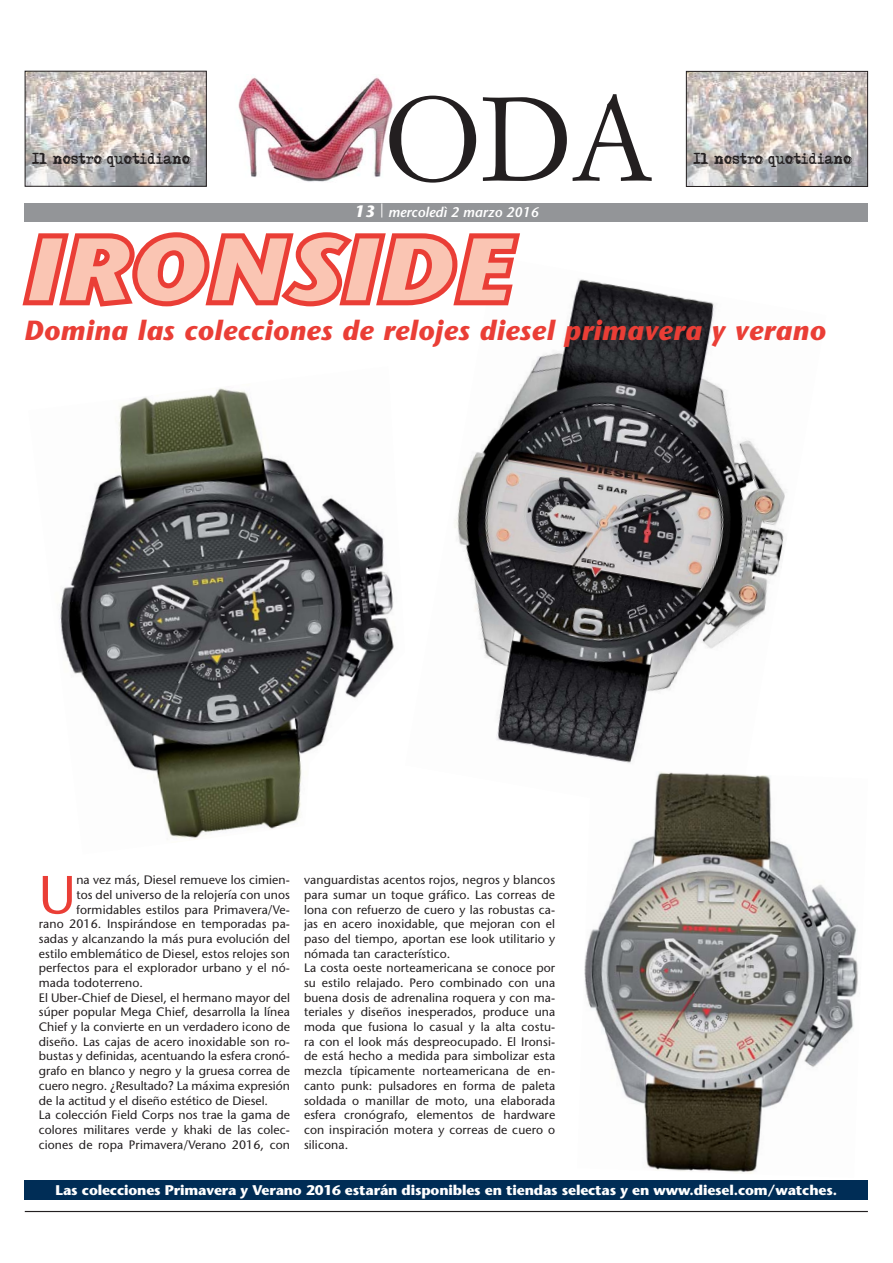
<style>
.page{position:relative;width:893px;height:1263px;background:#fff}
.page>*{position:absolute;margin:0;border:0;box-sizing:border-box;transform-origin:0 0}
.t1{font:116.55px "Simoncini Garamond";color:#231f20}
.t2{font:italic 700 88.2px "Stone Sans";letter-spacing:.02em;color:#fac5b3;scale:1.19 1}
.t3{font:53.7px "Stone Sans";color:#ea3e36}
.t4{font:italic 700 27.6px "Stone Sans";letter-spacing:.02em;color:#ea3e36}
.t5{font:italic 700 16.35px "Stone Sans";color:#fff}
.t6{font:700 13.95px "Stone Sans";letter-spacing:-.01em;color:#fff}
.t7{font:13.95px "Adler";letter-spacing:-.01em;color:#231f20;scale:.9 1}
.t8{font:italic 600 13.95px "Stone Sans";color:#fff}
.t9{font:12.3px/14.7px "Stone Sans";letter-spacing:.01em;color:#231f20}
</style>
<div class="page">
<hr style="left:25px;top:1211px;width:843px;height:1px;background:#231f20">
<div style="left:25px;top:203px;width:843px;height:19px;background:#939598"></div>
<img style="left:238px;top:77px;width:155px;height:105px">
<img style="left:27px;top:73px;width:178px;height:112px">
<div style="left:25px;top:71px;width:182px;height:116px;border:1px solid #231f20"></div>
<img style="left:688px;top:73px;width:178px;height:112px">
<div style="left:686px;top:71px;width:182px;height:116px;border:1px solid #231f20"></div>
<img style="left:60px;top:388px;width:334px;height:452px">
<img style="left:454px;top:279px;width:331px;height:484px">
<img style="left:584px;top:772px;width:275px;height:402px">
<div style="left:25px;top:1180px;width:843px;height:20px;background:#002d56"></div>
<svg style="left:22px;top:233px;width:112px;height:74px"></svg>
<div style="left:132px;top:232px;width:78px;height:74px;border:10px solid #ea3e36;border-radius:28px"></div>
<svg style="left:148px;top:232px;width:378px;height:80px"></svg>
<h1 class="t1" style="left:385px;top:91px;width:269px">ODA</h1>
<p class="t8" style="left:388px;top:207px;width:152px">mercoledì 2 marzo 2016</p>
<p class="t7" style="left:32px;top:151px;width:178px">Il nostro quotidiano</p>
<p class="t7" style="left:693px;top:151px;width:178px">Il nostro quotidiano</p>
<h3 class="t5" style="left:354px;top:205px;width:31px">13 <sup>|</sup></h3>
<h2 class="t2" style="left:23px;top:235px;width:409px">IRONSIDE</h2>
<h3 class="t4" style="left:24px;top:320px;width:803px">Domina las colecciones de relojes diesel primavera y verano</h3>
<h3 class="t3" style="left:39px;top:874px;width:39px">U</h3>
<p class="t9" style="left:76px;top:874px;width:215px">na vez más, Diesel remueve los cimien-</p>
<p class="t9" style="left:76px;top:888px;width:215px">tos del universo de la relojería con unos</p>
<p class="t9" style="left:76px;top:903px;width:215px">formidables estilos para Primavera/Ve-</p>
<p class="t9" style="left:39px;top:918px;width:253px">rano 2016. Inspirándose en temporadas pa-</p>
<p class="t9" style="left:39px;top:933px;width:253px">sadas y alcanzando la más pura evolución del</p>
<p class="t9" style="left:39px;top:947px;width:253px">estilo emblemático de Diesel, estos relojes son</p>
<p class="t9" style="left:39px;top:962px;width:253px">perfectos para el explorador urbano y el nó-</p>
<p class="t9" style="left:39px;top:977px;width:106px">mada todoterreno.</p>
<p class="t9" style="left:39px;top:991px;width:253px">El Uber-Chief de Diesel, el hermano mayor del</p>
<p class="t9" style="left:39px;top:1006px;width:253px">súper popular Mega Chief, desarrolla la línea</p>
<p class="t9" style="left:39px;top:1021px;width:253px">Chief y la convierte en un verdadero icono de</p>
<p class="t9" style="left:39px;top:1035px;width:253px">diseño. Las cajas de acero inoxidable son ro-</p>
<p class="t9" style="left:39px;top:1050px;width:253px">bustas y definidas, acentuando la esfera cronó-</p>
<p class="t9" style="left:39px;top:1065px;width:253px">grafo en blanco y negro y la gruesa correa de</p>
<p class="t9" style="left:39px;top:1080px;width:253px">cuero negro. ¿Resultado? La máxima expresión</p>
<p class="t9" style="left:39px;top:1094px;width:231px">de la actitud y el diseño estético de Diesel.</p>
<p class="t9" style="left:39px;top:1109px;width:253px">La colección Field Corps nos trae la gama de</p>
<p class="t9" style="left:39px;top:1124px;width:253px">colores militares verde y khaki de las colec-</p>
<p class="t9" style="left:39px;top:1138px;width:253px">ciones de ropa Primavera/Verano 2016, con</p>
<p class="t9" style="left:304px;top:874px;width:253px">vanguardistas acentos rojos, negros y blancos para sumar un toque gráfico. Las correas de lona con refuerzo de cuero y las robustas ca&shy;jas en acero inoxidable, que mejoran con el paso del tiempo, aportan ese look utilitario y nómada tan característico.<br>La costa oeste norteamericana se conoce por su estilo relajado. Pero combinado con una buena dosis de adrenalina roquera y con ma&shy;teriales y diseños inesperados, produce una moda que fusiona lo casual y la alta costu&shy;ra con el look más despreocupado. El Ironsi&shy;de está hecho a medida para simbolizar esta mezcla típicamente norteamericana de en&shy;canto punk: pulsadores en forma de paleta soldada o manillar de moto, una elaborada esfera cronógrafo, elementos de hardware con inspiración motera y correas de cuero o silicona.</p>
<p class="t6" style="left:56px;top:1185px;width:783px">Las colecciones Primavera y Verano 2016 estarán disponibles en tiendas selectas y en www.diesel.com/watches.</p>
</div>
